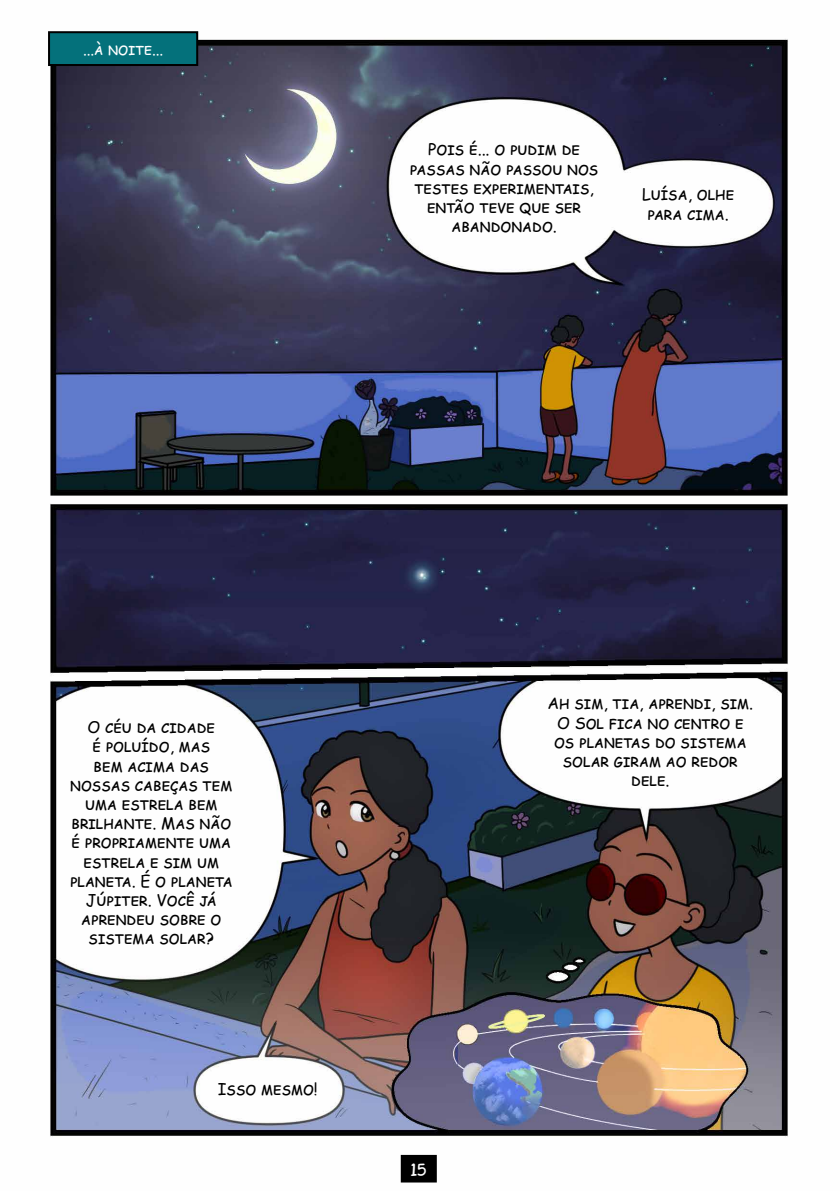
<style>
.page{position:relative;width:840px;height:1191px;background:#fff}
.page>*{position:absolute;margin:0;border:0;box-sizing:border-box;transform-origin:0 0}
.t1{font:18px "Papernotes";color:#fff}
.t2{font:16px/19.2px "Comic Sans MS";color:#000;text-align:center}
.t3{font:15px "Comic Sans MS";color:#fff}
</style>
<div class="page">
<img style="left:50px;top:31px;width:738px;height:1152px">
<div style="left:49px;top:32px;width:148px;height:33px;background:#04717b"></div>
<div style="left:48px;top:31px;width:150px;height:35px;border:2px solid #000"></div>
<div style="left:401px;top:1155px;width:34px;height:26px;background:#000"></div>
<div style="left:400px;top:1154px;width:36px;height:28px;border:2px solid #000"></div>
<p class="t3" style="left:83px;top:38px;width:82px">...à noite...</p>
<p class="t2" style="left:409px;top:139px;width:190px">Pois é... o pudim de passas não passou nos testes experimentais, então teve que ser abandonado.</p>
<p class="t2" style="left:641px;top:184px;width:94px">Luísa, olhe para cima.</p>
<p class="t2" style="left:70px;top:717px;width:164px">O céu da cidade<br>é poluído, mas<br>bem acima das nossas cabeças tem uma estrela bem brilhante. Mas não é propriamente uma estrela e sim um planeta. É o planeta<br>Júpiter. Você já aprendeu sobre o sistema solar?</p>
<p class="t2" style="left:218px;top:1079px;width:101px">Isso mesmo!</p>
<p class="t1" style="left:411px;top:1159px;width:17px">15</p>
<p class="t2" style="left:547px;top:693px;width:207px">Ah sim, tia, aprendi, sim.<br>O Sol fica no centro e os planetas do sistema solar giram ao redor dele.</p>
</div>
